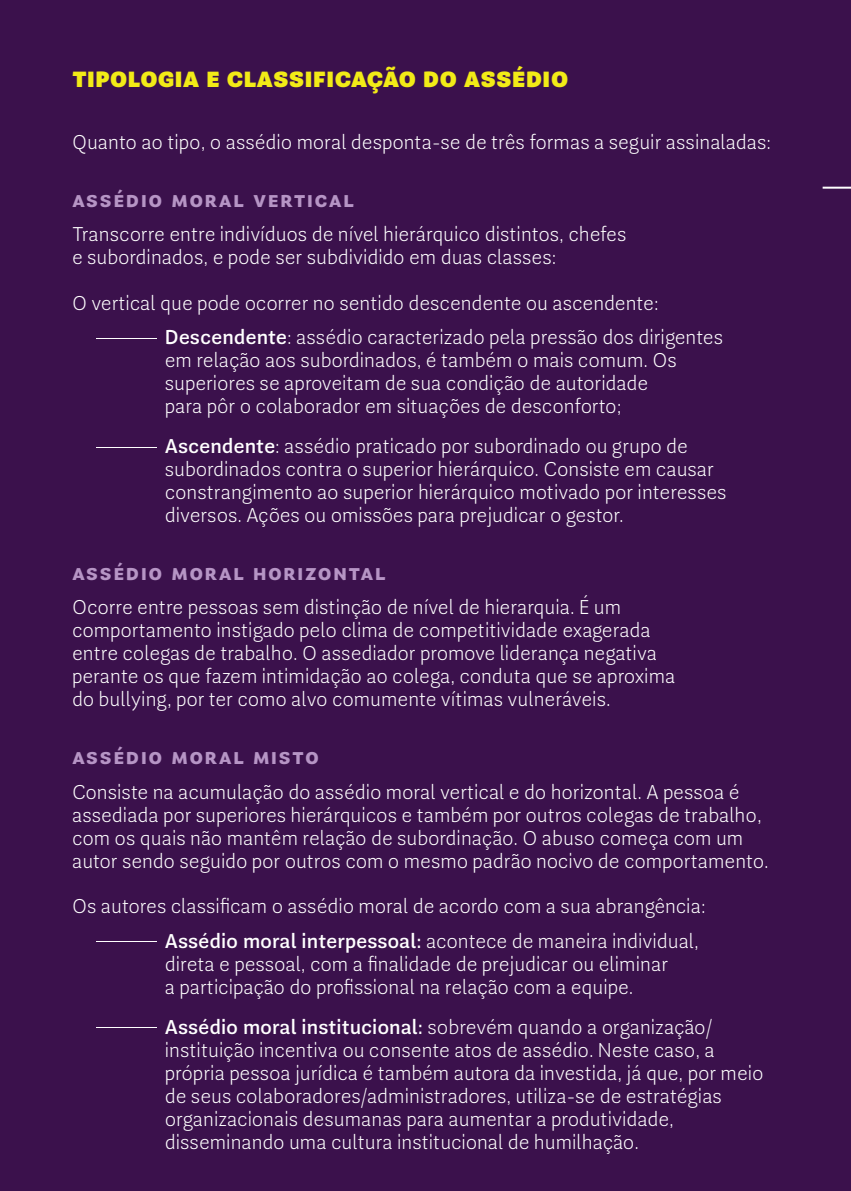
<style>
.page{position:relative;width:851px;height:1191px;background:#fff}
.page>*{position:absolute;margin:0;border:0;box-sizing:border-box;transform-origin:0 0}
.t1{font:700 22px "Guanabara Sans";letter-spacing:.075em;color:#b695c5}
.t2{font:900 22px "Guanabara Sans";color:#f2eb17}
.t3{font:200 20px/23px "Guanabara Sans";color:#fff}
.t4{font:200 20px/23px "Guanabara Sans";color:#fff;scale:5 1}
.s1{font-weight:500}
</style>
<div class="page">
<div style="left:0;top:0;width:850px;height:1191px;background:#3b114c"></div>
<p class="t2" style="left:72px;top:65px;width:498px">TIPOLOGIA E CLASSIFICAÇÃO DO ASSÉDIO</p>
<p class="t3" style="left:72px;top:131px;width:700px">Quanto ao tipo, o assédio moral desponta-se de três formas a seguir assinaladas:</p>
<p class="t1" style="left:72px;top:184px;width:283px">Assédio moral vertical</p>
<p class="t3" style="left:72px;top:223px;width:556px">Transcorre entre indivíduos de nível hierárquico distintos, chefes e subordinados, e pode ser subdividido em duas classes:</p>
<p class="t3" style="left:89px;top:286px;width:635px;line-height:34.4px;text-indent:-17px">O vertical que pode ocorrer no sentido descendente ou ascendente: —<span class="s1">Descendente</span>: assédio caracterizado pela pressão dos dirigentes</p>
<p class="t3" style="left:165px;top:349px;width:513px">em relação aos subordinados, é também o mais comum. Os superiores se aproveitam de sua condição de autoridade para pôr o colaborador em situações de desconforto;</p>
<p class="t4" style="left:165px;top:435px;width:114px;text-indent:-76px">—<span class="s1">Ascendente</span>: assédio praticado por subordinado ou grupo de subordinados contra o superior hierárquico. Consiste em causar constrangimento ao superior hierárquico motivado por interesses diversos. Ações ou omissões para prejudicar o gestor.</p>
<p class="t1" style="left:72px;top:557px;width:315px">Assédio moral horizontal</p>
<p class="t3" style="left:72px;top:596px;width:604px">Ocorre entre pessoas sem distinção de nível de hierarquia. É um comportamento instigado pelo clima de competitividade exagerada entre colegas de trabalho. O assediador promove liderança negativa perante os que fazem intimidação ao colega, conduta que se aproxima do bullying, por ter como alvo comumente vítimas vulneráveis.</p>
<p class="t1" style="left:72px;top:742px;width:248px">Assédio moral misto</p>
<p class="t3" style="left:72px;top:780px;width:698px">Consiste na acumulação do assédio moral vertical e do horizontal. A pessoa é assediada por superiores hierárquicos e também por outros colegas de trabalho, com os quais não mantêm relação de subordinação. O abuso começa com um autor sendo seguido por outros com o mesmo padrão nocivo de comportamento.</p>
<p class="t3" style="left:72px;top:889px;width:635px;line-height:34.4px;text-align:center">Os autores classificam o assédio moral de acordo com a sua abrangência: —<span class="s1">Assédio moral interpessoal:</span> acontece de maneira individual,</p>
<p class="t3" style="left:165px;top:952px;width:504px">direta e pessoal, com a finalidade de prejudicar ou eliminar a participação do profissional na relação com a equipe.</p>
<p class="t4" style="left:165px;top:1015px;width:121px;text-indent:-76px">—<span class="s1">Assédio moral institucional:</span> sobrevém quando a organização/ instituição incentiva ou consente atos de assédio. Neste caso, a própria pessoa jurídica é também autora da investida, já que, por meio de seus colaboradores/administradores, utiliza-se de estratégias organizacionais desumanas para aumentar a produtividade, disseminando uma cultura institucional de humilhação.</p>
</div>
